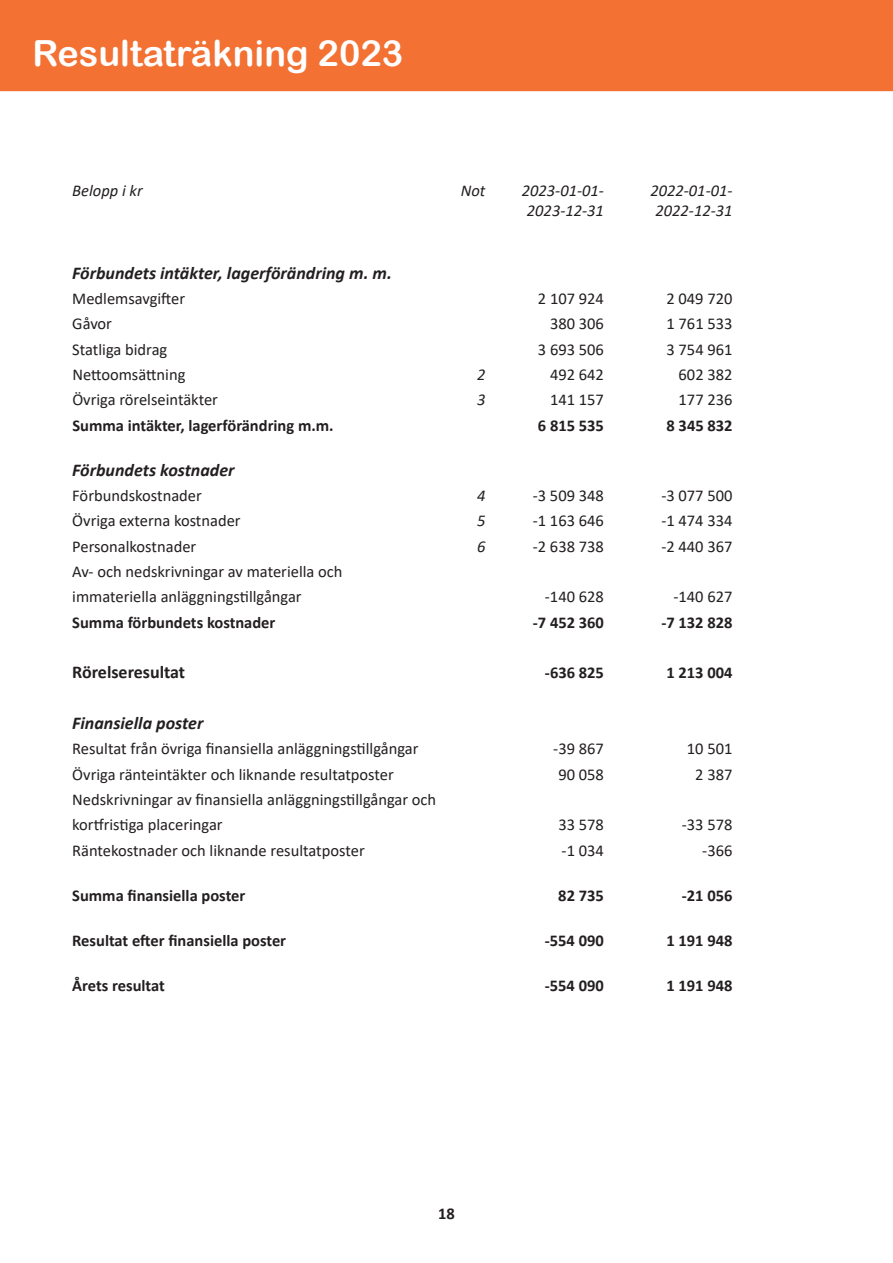
<style>
.page{position:relative;width:893px;height:1263px;background:#fff}
.page>*{position:absolute;margin:0;border:0;box-sizing:border-box;transform-origin:0 0}
.t1{font:36px "Arial Rounded MT Bold";color:#fff}
.t2{font:italic 700 18px "Calibri";color:#231f20}
.t3{font:700 18px "Calibri";color:#231f20}
.t4{font:16.5px/25.3px "Calibri";color:#231f20}
.t5{font:700 16.5px "Calibri";color:#231f20}
.t6{font:italic 16.5px "Calibri";color:#231f20}
</style>
<div class="page">
<div style="left:0;top:0;width:893px;height:91px;background:#f37133"></div>
<h1 class="t1" style="left:33px;top:32px;width:372px">Resultaträkning 2023</h1>
<p class="t6" style="left:72px;top:179px;width:72px">Belopp i kr</p>
<p class="t6" style="left:461px;top:179px;width:26px">Not</p>
<p class="t6" style="left:522px;top:179px;width:84px">2023-01-01-</p>
<p class="t6" style="left:650px;top:179px;width:84px">2022-01-01-</p>
<p class="t6" style="left:527px;top:199px;width:79px">2023-12-31</p>
<p class="t6" style="left:655px;top:199px;width:79px">2022-12-31</p>
<p class="t2" style="left:72px;top:260px;width:321px">Förbundets intäkter, lagerförändring m. m.</p>
<p class="t4" style="left:72px;top:285px;width:114px">Medlemsavgifter</p>
<p class="t4" style="left:538px;top:285px;width:68px">2 107 924</p>
<p class="t4" style="left:666px;top:285px;width:68px">2 049 720</p>
<p class="t4" style="left:72px;top:311px;width:41px">Gåvor</p>
<p class="t4" style="left:550px;top:311px;width:55px">380 306</p>
<p class="t4" style="left:666px;top:311px;width:68px">1 761 533</p>
<p class="t4" style="left:72px;top:336px;width:97px">Statliga bidrag</p>
<p class="t4" style="left:538px;top:336px;width:68px">3 693 506</p>
<p class="t4" style="left:666px;top:336px;width:68px">3 754 961</p>
<p class="t4" style="left:72px;top:361px;width:115px">Nettoomsättning</p>
<p class="t6" style="left:477px;top:363px;width:10px">2</p>
<p class="t4" style="left:550px;top:361px;width:55px">492 642</p>
<p class="t4" style="left:679px;top:361px;width:55px">602 382</p>
<p class="t4" style="left:72px;top:387px;width:147px">Övriga rörelseintäkter</p>
<p class="t6" style="left:477px;top:388px;width:10px">3</p>
<p class="t4" style="left:550px;top:387px;width:55px">141 157</p>
<p class="t4" style="left:679px;top:387px;width:55px">177 236</p>
<p class="t5" style="left:72px;top:413px;width:263px">Summa intäkter, lagerförändring m.m.</p>
<p class="t5" style="left:538px;top:413px;width:68px">6 815 535</p>
<p class="t5" style="left:666px;top:413px;width:68px">8 345 832</p>
<p class="t2" style="left:72px;top:457px;width:164px">Förbundets kostnader</p>
<p class="t4" style="left:72px;top:483px;width:131px">Förbundskostnader</p>
<p class="t6" style="left:477px;top:484px;width:10px">4</p>
<p class="t4" style="left:533px;top:483px;width:73px">-3 509 348</p>
<p class="t4" style="left:661px;top:483px;width:73px">-3 077 500</p>
<p class="t4" style="left:72px;top:508px;width:170px">Övriga externa kostnader</p>
<p class="t6" style="left:477px;top:509px;width:10px">5</p>
<p class="t4" style="left:533px;top:508px;width:73px">-1 163 646</p>
<p class="t4" style="left:661px;top:508px;width:73px">-1 474 334</p>
<p class="t4" style="left:72px;top:533px;width:126px">Personalkostnader</p>
<p class="t6" style="left:477px;top:535px;width:10px">6</p>
<p class="t4" style="left:533px;top:533px;width:73px">-2 638 738</p>
<p class="t4" style="left:661px;top:533px;width:73px">-2 440 367</p>
<p class="t4" style="left:72px;top:558px;width:272px">Av- och nedskrivningar av materiella och immateriella anläggningstillgångar</p>
<p class="t4" style="left:545px;top:584px;width:60px">-140 628</p>
<p class="t4" style="left:673px;top:584px;width:60px">-140 627</p>
<p class="t5" style="left:72px;top:611px;width:205px">Summa förbundets kostnader</p>
<p class="t5" style="left:533px;top:611px;width:73px">-7 452 360</p>
<p class="t5" style="left:661px;top:611px;width:73px">-7 132 828</p>
<p class="t3" style="left:72px;top:660px;width:114px">Rörelseresultat</p>
<p class="t5" style="left:545px;top:661px;width:60px">-636 825</p>
<p class="t5" style="left:666px;top:661px;width:68px">1 213 004</p>
<p class="t2" style="left:72px;top:710px;width:133px">Finansiella poster</p>
<p class="t4" style="left:72px;top:736px;width:348px">Resultat från övriga finansiella anläggningstillgångar</p>
<p class="t4" style="left:553px;top:736px;width:52px">-39 867</p>
<p class="t4" style="left:687px;top:736px;width:47px">10 501</p>
<p class="t4" style="left:72px;top:761px;width:323px">Övriga ränteintäkter och liknande resultatposter</p>
<p class="t4" style="left:558px;top:761px;width:47px">90 058</p>
<p class="t4" style="left:695px;top:761px;width:39px">2 387</p>
<p class="t4" style="left:72px;top:786px;width:365px">Nedskrivningar av finansiella anläggningstillgångar och kortfristiga placeringar</p>
<p class="t4" style="left:558px;top:812px;width:47px">33 578</p>
<p class="t4" style="left:682px;top:812px;width:52px">-33 578</p>
<p class="t4" style="left:72px;top:837px;width:294px">Räntekostnader och liknande resultatposter</p>
<p class="t4" style="left:562px;top:837px;width:44px">-1 034</p>
<p class="t4" style="left:702px;top:837px;width:32px">-366</p>
<p class="t5" style="left:72px;top:884px;width:175px">Summa finansiella poster</p>
<p class="t5" style="left:558px;top:884px;width:47px">82 735</p>
<p class="t5" style="left:682px;top:884px;width:52px">-21 056</p>
<p class="t5" style="left:72px;top:929px;width:215px">Resultat efter finansiella poster</p>
<p class="t5" style="left:545px;top:929px;width:60px">-554 090</p>
<p class="t5" style="left:666px;top:929px;width:68px">1 191 948</p>
<p class="t5" style="left:72px;top:974px;width:94px">Årets resultat</p>
<p class="t5" style="left:545px;top:974px;width:60px">-554 090</p>
<p class="t5" style="left:666px;top:974px;width:68px">1 191 948</p>
<p class="t5" style="left:438px;top:1201px;width:18px">18</p>
</div>
